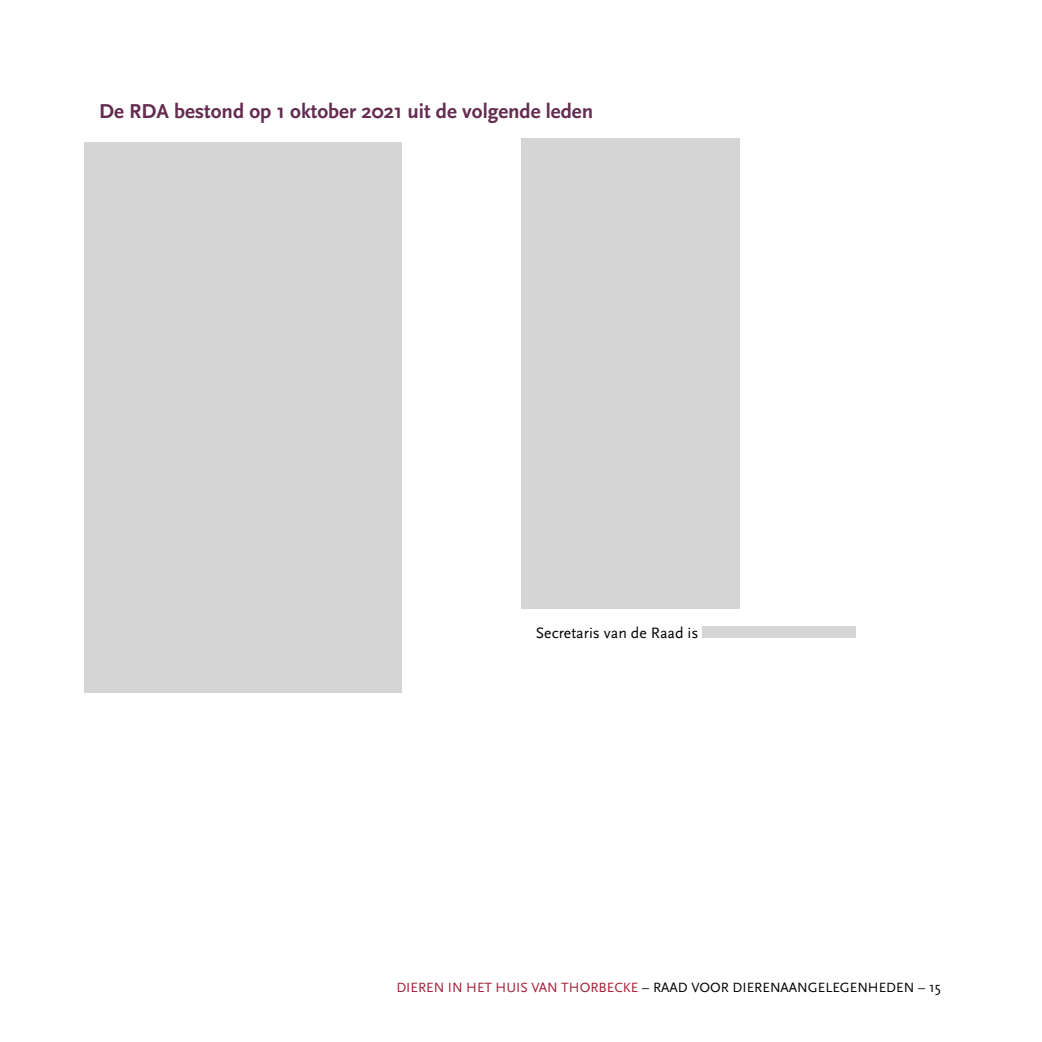
<style>
.page{position:relative;width:1042px;height:1042px;background:#fff}
.page>*{position:absolute;margin:0;border:0;box-sizing:border-box;transform-origin:0 0}
.H3_Alineakop{font:700 21px "Scala Sans";color:#632c50}
.P-Platte_tekst{font:15.75px "Scala Sans";color:#000}
.t1{font:14px "Scala Sans";color:#000}
.s1{color:#a42035}
.s2{font-size:14.88px}
</style>
<div class="page">
<div style="left:84px;top:142px;width:317px;height:550px;background:#d5d5d5"></div>
<div style="left:521px;top:138px;width:218px;height:471px;background:#d5d5d5"></div>
<div style="left:702px;top:626px;width:154px;height:12px;background:#d5d5d5"></div>
<h3 class="H3_Alineakop" style="left:99px;top:100px;width:495px">De RDA bestond op 1 oktober 2021 uit de volgende leden</h3>
<p class="P-Platte_tekst" style="left:536px;top:624px;width:164px">Secretaris van de Raad is</p>
<p class="t1" style="left:396px;top:979px;width:546px"><span class="s1">DIEREN IN HET HUIS VAN THORBECKE</span> – RAAD VOOR DIERENAANGELEGENHEDEN – <span class="s2">15</span></p>
</div>
